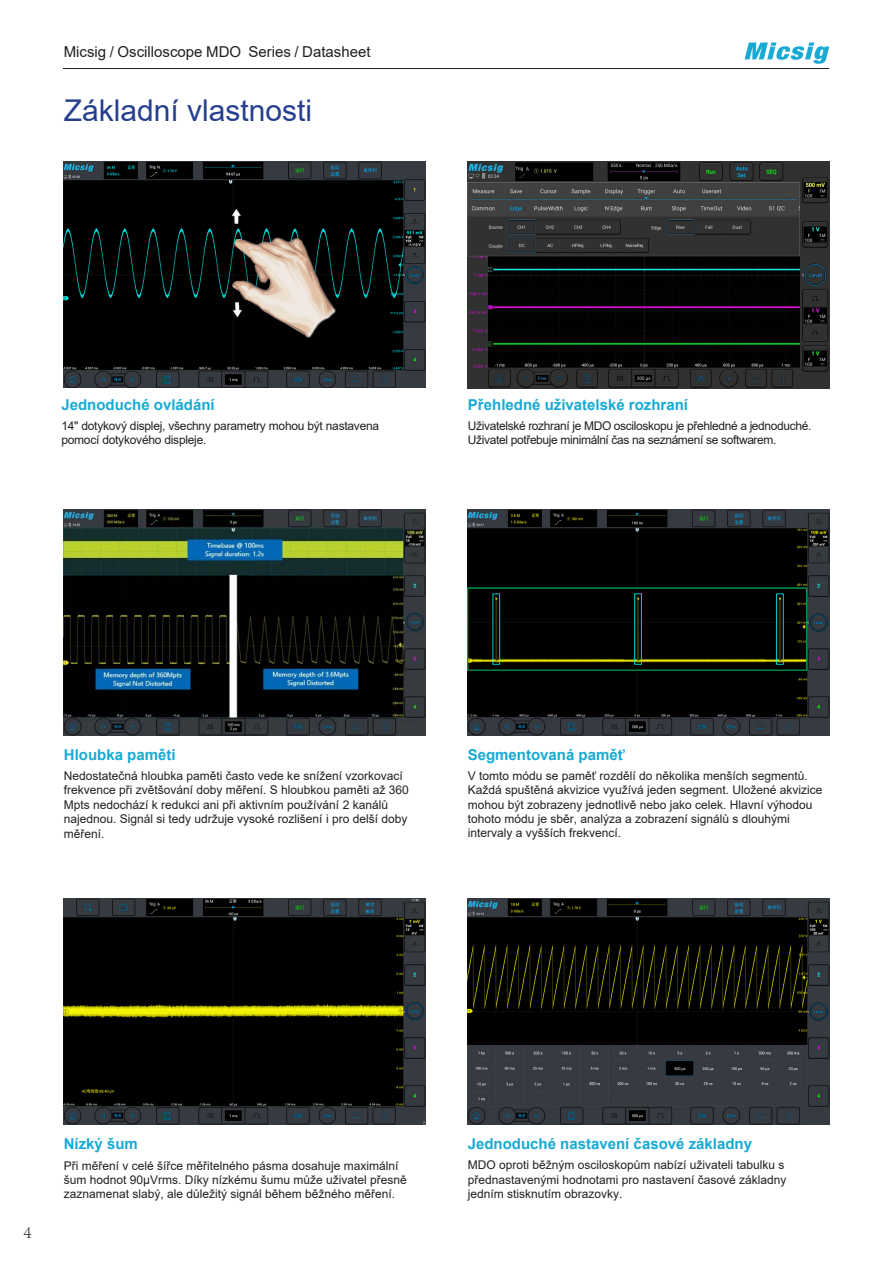
<style>
.page{position:relative;width:893px;height:1263px;background:#fff}
.page>*{position:absolute;margin:0;border:0;box-sizing:border-box;transform-origin:0 0}
.t1{font:30px "Arial";color:#253f8e}
.t2{font:300 18px "Adobe Song Std";color:#231f20}
.t3{font:700 15px "Arial";color:#17aad5}
.t4{font:15px "Arial";color:#231f20}
.t5{font:12px/14.4px "Arial";color:#231f20}
.t6{font:12px/14.4px "Arial";letter-spacing:-.03em;color:#231f20}
.t7{font:12px/14.4px "Arial";letter-spacing:-.02em;color:#231f20}
</style>
<div class="page">
<hr style="left:64px;top:68px;width:765px;height:1px;background:#231f20">
<svg style="left:745px;top:43px;width:84px;height:21px"></svg>
<img style="left:64px;top:509px;width:361px;height:226px">
<img style="left:468px;top:899px;width:361px;height:225px">
<img style="left:64px;top:899px;width:361px;height:225px">
<img style="left:468px;top:510px;width:361px;height:226px">
<img style="left:64px;top:162px;width:361px;height:226px">
<img style="left:467px;top:162px;width:362px;height:226px">
<p class="t4" style="left:64px;top:42px;width:308px">Micsig / Oscilloscope MDO Series / Datasheet</p>
<h1 class="t1" style="left:64px;top:90px;width:250px">Základní vlastnosti</h1>
<p class="t3" style="left:61px;top:394px;width:155px">Jednoduché ovládání</p>
<p class="t7" style="left:61px;top:418px;width:319px">14'' dotykový displej, všechny parametry mohou být nastavena pomocí dotykového displeje.</p>
<p class="t3" style="left:468px;top:394px;width:222px">Přehledné uživatelské rozhraní</p>
<p class="t6" style="left:468px;top:418px;width:345px">Uživatelské rozhraní je MDO osciloskopu je přehledné a jednoduché.<br>Uživatel potřebuje minimální čas na seznámení se softwarem.</p>
<p class="t3" style="left:64px;top:744px;width:113px">Hloubka paměti</p>
<p class="t5" style="left:64px;top:768px;width:346px">Nedostatečná hloubka paměti často vede ke snížení vzorkovací frekvence při zvětšování doby měření. S hloubkou paměti až 360<br>Mpts nedochází k redukci ani při aktivním používání 2 kanálů najednou. Signál si tedy udržuje vysoké rozlišení i pro delší doby měření.</p>
<p class="t3" style="left:468px;top:744px;width:159px">Segmentovaná paměť</p>
<p class="t5" style="left:468px;top:768px;width:356px">V tomto módu se paměť rozdělí do několika menších segmentů.<br>Každá spuštěná akvizice využívá jeden segment. Uložené akvizice mohou být zobrazeny jednotlivě nebo jako celek. Hlavní výhodou tohoto módu je sběr, analýza a zobrazení signálů s dlouhými intervaly a vyšších frekvencí.</p>
<h2 class="t2" style="left:23px;top:1221px;width:10px">4</h2>
<p class="t3" style="left:64px;top:1133px;width:76px">Nízký šum</p>
<p class="t5" style="left:64px;top:1158px;width:345px">Při měření v celé šířce měřitelného pásma dosahuje maximální šum hodnot 90μVrms. Díky nízkému šumu může uživatel přesně zaznamenat slabý, ale důležitý signál během běžného měření.</p>
<p class="t3" style="left:468px;top:1133px;width:286px">Jednoduché nastavení časové základny</p>
<p class="t5" style="left:468px;top:1158px;width:320px">MDO oproti běžným osciloskopům nabízí uživateli tabulku s přednastavenými hodnotami pro nastavení časové základny jedním stisknutím obrazovky.</p>
</div>
